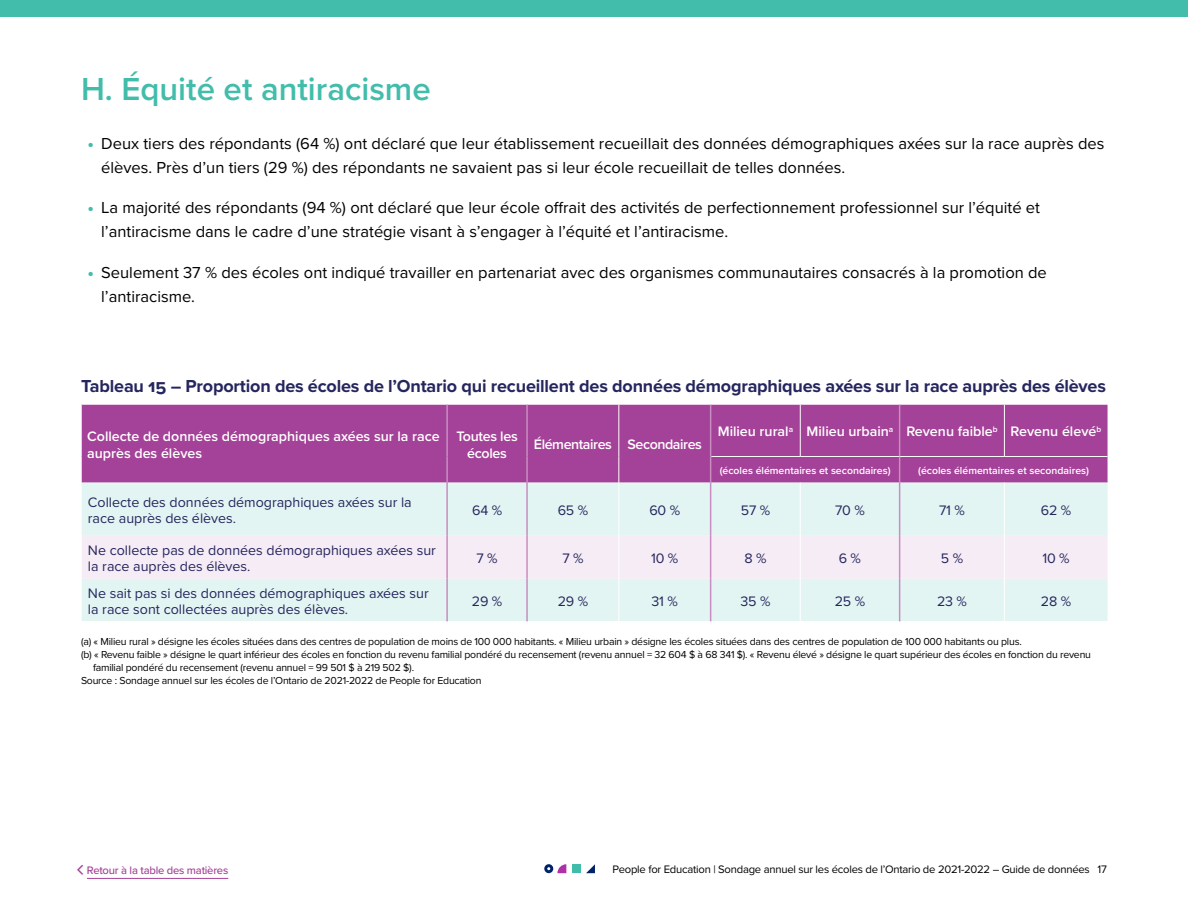
<style>
.page{position:relative;width:1188px;height:918px;background:#fff}
.page>*{position:absolute;margin:0;border:0;box-sizing:border-box;transform-origin:0 0}
.t1{font:600 33px "Proxima Nova";color:#42bdab}
.Table_heading{font:700 18px "Proxima Nova";letter-spacing:-.01em;color:#26265e}
.t2{font:16.5px/24px "Proxima Nova";color:#000}
.table_body_text{font:14.25px/16.5px "Proxima Nova";color:#26265e}
.table_header_row{font:600 14.25px/16.5px "Proxima Nova";color:#fff}
.table_header_row-2{font:600 14.25px "Proxima Nova";letter-spacing:-.03em;color:#fff}
.table_header_row-3{font:600 14.25px/16.5px "Proxima Nova";letter-spacing:-.02em;color:#fff;text-align:center}
.t3{font:11.25px "Proxima Nova";letter-spacing:-.02em;color:#000}
.t4{font:500 11.25px "Proxima Nova";letter-spacing:-.02em;color:#a44198}
.footnote{font:10.5px/13.2px "Proxima Nova";letter-spacing:-.02em;color:#000}
.table_sub-header_row{font:600 10.5px "Proxima Nova";color:#fff}
.s1{font-weight:900;color:#42bdab}
</style>
<div class="page">
<div style="left:572px;top:864px;width:9px;height:9px;background:#42bcaa"></div>
<svg style="left:586px;top:864px;width:9px;height:9px"></svg>
<svg style="left:544px;top:864px;width:22px;height:9px"></svg>
<hr style="left:87px;top:878px;width:141px;height:1px;background:#a44198">
<div style="left:0;top:0;width:1188px;height:16px;background:#42bdab"></div>
<div style="left:82px;top:405px;width:1026px;height:78px;background:#a44198"></div>
<div style="left:82px;top:483px;width:1026px;height:138px;background:#e3f5f3"></div>
<div style="left:82px;top:536px;width:1026px;height:43px;background:#f6ecf5"></div>
<svg style="left:899px;top:457px;width:1px;height:26px"></svg>
<hr style="left:619px;top:405px;width:1px;height:52px;background:#fff">
<svg style="left:619px;top:457px;width:1px;height:26px"></svg>
<hr style="left:619px;top:483px;width:1px;height:53px;background:#fff">
<hr style="left:619px;top:536px;width:1px;height:43px;background:#fff">
<hr style="left:619px;top:579px;width:1px;height:42px;background:#fff">
<hr style="left:446px;top:405px;width:2px;height:52px;background:#c88dc1">
<hr style="left:446px;top:457px;width:2px;height:26px;background:#c88dc1">
<hr style="left:446px;top:483px;width:2px;height:53px;background:#c88dc1">
<hr style="left:446px;top:536px;width:2px;height:43px;background:#c88dc1">
<hr style="left:446px;top:579px;width:2px;height:42px;background:#c88dc1">
<hr style="left:710px;top:405px;width:1px;height:52px;background:#c88dc1">
<hr style="left:710px;top:483px;width:1px;height:53px;background:#c88dc1">
<hr style="left:710px;top:536px;width:1px;height:43px;background:#c88dc1">
<hr style="left:710px;top:579px;width:1px;height:42px;background:#c88dc1">
<hr style="left:526px;top:405px;width:2px;height:52px;background:#c88dc1">
<hr style="left:526px;top:457px;width:2px;height:26px;background:#c88dc1">
<hr style="left:526px;top:483px;width:2px;height:53px;background:#c88dc1">
<hr style="left:526px;top:536px;width:2px;height:43px;background:#c88dc1">
<hr style="left:526px;top:579px;width:2px;height:42px;background:#c88dc1">
<hr style="left:800px;top:483px;width:1px;height:53px;background:#fff">
<hr style="left:800px;top:579px;width:1px;height:42px;background:#fff">
<hr style="left:800px;top:536px;width:1px;height:43px;background:#fff">
<hr style="left:1004px;top:483px;width:1px;height:53px;background:#fff">
<hr style="left:1004px;top:579px;width:1px;height:42px;background:#fff">
<hr style="left:1004px;top:536px;width:1px;height:43px;background:#fff">
<hr style="left:899px;top:483px;width:1px;height:53px;background:#c88dc1">
<hr style="left:899px;top:536px;width:1px;height:43px;background:#c88dc1">
<hr style="left:899px;top:579px;width:1px;height:42px;background:#c88dc1">
<svg style="left:81px;top:457px;width:1px;height:26px"></svg>
<svg style="left:710px;top:457px;width:1px;height:26px"></svg>
<hr style="left:711px;top:456px;width:89px;height:1px;background:#fff">
<hr style="left:800px;top:456px;width:100px;height:1px;background:#fff">
<hr style="left:900px;top:456px;width:104px;height:1px;background:#fff">
<hr style="left:1004px;top:456px;width:104px;height:1px;background:#fff">
<hr style="left:800px;top:405px;width:1px;height:51px;background:#fff">
<hr style="left:1004px;top:405px;width:1px;height:51px;background:#fff">
<hr style="left:899px;top:405px;width:1px;height:51px;background:#c88dc1">
<h1 class="t1" style="left:81px;top:65px;width:351px">H. Équité et antiracisme</h1>
<p class="t2" style="left:101px;top:131px;width:1005px;text-indent:-14px"><span class="s1">•</span> Deux tiers des répondants (64 %) ont déclaré que leur établissement recueillait des données démographiques axées sur la race auprès des élèves. Près d’un tiers (29 %) des répondants ne savaient pas si leur école recueillait de telles données.</p>
<p class="t2" style="left:101px;top:195px;width:940px;text-indent:-14px"><span class="s1">•</span> La majorité des répondants (94 %) ont déclaré que leur école offrait des activités de perfectionnement professionnel sur l’équité et l’antiracisme dans le cadre d’une stratégie visant à s’engager à l’équité et l’antiracisme.</p>
<p class="t2" style="left:101px;top:259px;width:947px;text-indent:-14px"><span class="s1">•</span> Seulement 37 % des écoles ont indiqué travailler en partenariat avec des organismes communautaires consacrés à la promotion de l’antiracisme.</p>
<p class="Table_heading" style="left:81px;top:373px;width:1027px">Tableau 15 – Proportion des écoles de l’Ontario qui recueillent des données démographiques axées sur la race auprès des élèves</p>
<p class="table_header_row" style="left:87px;top:428px;width:354px">Collecte de données démographiques axées sur la race auprès des élèves</p>
<p class="table_header_row-3" style="left:456px;top:428px;width:63px">Toutes les écoles</p>
<p class="table_header_row-2" style="left:534px;top:434px;width:80px">Élémentaires</p>
<p class="table_header_row-2" style="left:628px;top:434px;width:76px">Secondaires</p>
<p class="table_header_row" style="left:718px;top:423px;width:77px">Milieu rural<sup>a</sup></p>
<p class="table_header_row" style="left:807px;top:423px;width:88px">Milieu urbain<sup>a</sup></p>
<p class="table_header_row" style="left:906px;top:423px;width:93px">Revenu faible<sup>b</sup></p>
<p class="table_header_row" style="left:1011px;top:423px;width:92px">Revenu élevé<sup>b</sup></p>
<p class="table_sub-header_row" style="left:720px;top:462px;width:172px">(écoles élémentaires et secondaires)</p>
<p class="table_sub-header_row" style="left:918px;top:462px;width:172px">(écoles élémentaires et secondaires)</p>
<p class="table_body_text" style="left:88px;top:493px;width:325px">Collecte des données démographiques axées sur la race auprès des élèves.</p>
<p class="table_body_text" style="left:472px;top:501px;width:32px">64 %</p>
<p class="table_body_text" style="left:558px;top:501px;width:32px">65 %</p>
<p class="table_body_text" style="left:649px;top:501px;width:32px">60 %</p>
<p class="table_body_text" style="left:741px;top:501px;width:31px">57 %</p>
<p class="table_body_text" style="left:835px;top:501px;width:31px">70 %</p>
<p class="table_body_text" style="left:939px;top:501px;width:27px">71 %</p>
<p class="table_body_text" style="left:1041px;top:501px;width:32px">62 %</p>
<p class="table_body_text" style="left:88px;top:541px;width:350px">Ne collecte pas de données démographiques axées sur la race auprès des élèves.</p>
<p class="table_body_text" style="left:477px;top:549px;width:23px">7 %</p>
<p class="table_body_text" style="left:562px;top:549px;width:23px">7 %</p>
<p class="table_body_text" style="left:651px;top:549px;width:29px">10 %</p>
<p class="table_body_text" style="left:744px;top:549px;width:24px">8 %</p>
<p class="table_body_text" style="left:839px;top:549px;width:24px">6 %</p>
<p class="table_body_text" style="left:941px;top:549px;width:24px">5 %</p>
<p class="table_body_text" style="left:1042px;top:549px;width:29px">10 %</p>
<p class="table_body_text" style="left:88px;top:584px;width:342px">Ne sait pas si des données démographiques axées sur la race sont collectées auprès des élèves.</p>
<p class="table_body_text" style="left:472px;top:592px;width:32px">29 %</p>
<p class="table_body_text" style="left:558px;top:592px;width:32px">29 %</p>
<p class="table_body_text" style="left:652px;top:592px;width:28px">31 %</p>
<p class="table_body_text" style="left:740px;top:592px;width:32px">35 %</p>
<p class="table_body_text" style="left:835px;top:592px;width:32px">25 %</p>
<p class="table_body_text" style="left:937px;top:592px;width:31px">23 %</p>
<p class="table_body_text" style="left:1041px;top:592px;width:32px">28 %</p>
<p class="footnote" style="left:81px;top:635px;width:942px">(a) « Milieu rural » désigne les écoles situées dans des centres de population de moins de 100 000 habitants. « Milieu urbain » désigne les écoles situées dans des centres de population de 100 000 habitants ou plus.</p>
<p class="footnote" style="left:93px;top:648px;width:1000px;text-indent:-12px">(b) « Revenu faible » désigne le quart inférieur des écoles en fonction du revenu familial pondéré du recensement (revenu annuel = 32 604 $ à 68 341 $). « Revenu élevé » désigne le quart supérieur des écoles en fonction du revenu familial pondéré du recensement (revenu annuel = 99 501 $ à 219 502 $).</p>
<p class="footnote" style="left:81px;top:674px;width:402px">Source : Sondage annuel sur les écoles de l’Ontario de 2021-2022 de People for Education</p>
<p class="t4" style="left:77px;top:862px;width:152px">❖□■●▼ Retour à la table des matières</p>
<p class="t3" style="left:613px;top:861px;width:496px">People for Education | Sondage annuel sur les écoles de l’Ontario de 2021-2022 – Guide de données 17</p>
</div>
